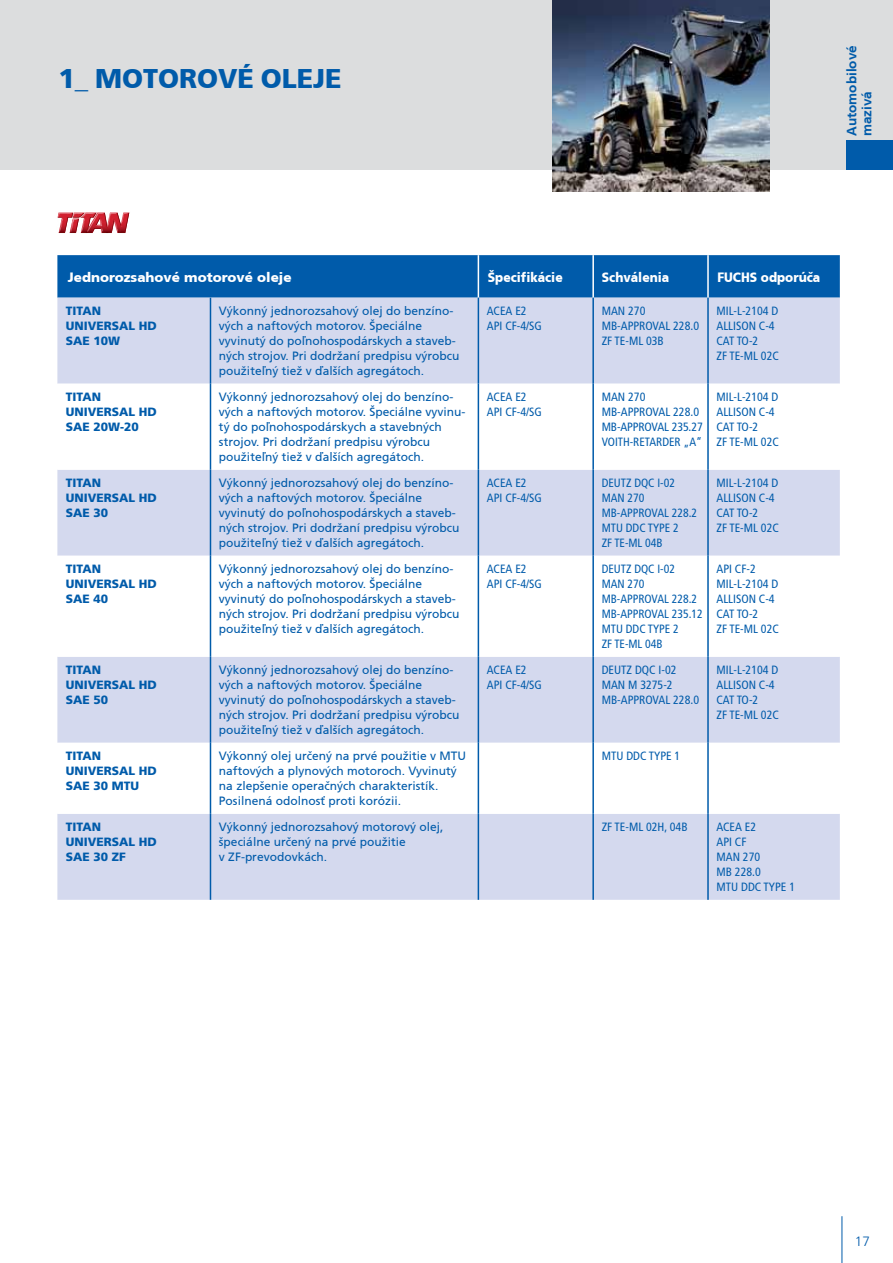
<style>
.page{position:relative;width:893px;height:1263px;background:#fff}
.page>*{position:absolute;margin:0;border:0;box-sizing:border-box;transform-origin:0 0}
.t1{font:900 27px "Frutiger CE";color:#005baa}
.t2{font:900 13.5px "Frutiger CE";color:#fff;scale:.9 1}
.t3{font:900 13.5px "Frutiger CE";color:#fff}
.t4{font:700 13.5px/15px "Frutiger CE";color:#005baa}
.t5{font:300 13.5px "Frutiger LT Std";color:#005baa}
.t6{font:12px/15px "Frutiger CE";color:#005baa}
.t7{font:condensed 12px/15px "Frutiger LT Std";color:#005baa}
.t8{font:900 12px/15px "Frutiger LT Std";color:#005baa}
</style>
<div class="page">
<div style="left:0;top:0;width:893px;height:170px;background:#dcddde"></div>
<img style="left:553px;top:0;width:217px;height:191px">
<img style="left:58px;top:212px;width:13px;height:1px">
<img style="left:79px;top:212px;width:19px;height:1px">
<svg style="left:58px;top:213px;width:71px;height:20px"></svg>
<div style="left:846px;top:140px;width:47px;height:30px;background:#005baa"></div>
<div style="left:57px;top:255px;width:783px;height:43px;background:#005baa"></div>
<div style="left:57px;top:298px;width:783px;height:602px;background:#d4d9ee"></div>
<svg style="left:57px;top:384px;width:783px;height:430px"></svg>
<hr style="left:478px;top:255px;width:1px;height:43px;background:#fff">
<hr style="left:592px;top:255px;width:2px;height:43px;background:#fff">
<hr style="left:707px;top:255px;width:2px;height:43px;background:#fff">
<hr style="left:210px;top:298px;width:1px;height:86px;background:#005baa">
<hr style="left:210px;top:384px;width:1px;height:86px;background:#005baa">
<hr style="left:210px;top:470px;width:1px;height:86px;background:#005baa">
<hr style="left:210px;top:556px;width:1px;height:101px;background:#005baa">
<hr style="left:210px;top:657px;width:1px;height:86px;background:#005baa">
<hr style="left:210px;top:743px;width:1px;height:71px;background:#005baa">
<hr style="left:210px;top:814px;width:1px;height:86px;background:#005baa">
<hr style="left:478px;top:298px;width:1px;height:86px;background:#005baa">
<hr style="left:478px;top:384px;width:1px;height:86px;background:#005baa">
<hr style="left:478px;top:470px;width:1px;height:86px;background:#005baa">
<hr style="left:478px;top:556px;width:1px;height:101px;background:#005baa">
<hr style="left:478px;top:657px;width:1px;height:86px;background:#005baa">
<hr style="left:478px;top:743px;width:1px;height:71px;background:#005baa">
<hr style="left:478px;top:814px;width:1px;height:86px;background:#005baa">
<hr style="left:592px;top:298px;width:2px;height:86px;background:#005baa">
<hr style="left:592px;top:384px;width:2px;height:86px;background:#005baa">
<hr style="left:592px;top:470px;width:2px;height:86px;background:#005baa">
<hr style="left:592px;top:556px;width:2px;height:101px;background:#005baa">
<hr style="left:592px;top:657px;width:2px;height:86px;background:#005baa">
<hr style="left:592px;top:743px;width:2px;height:71px;background:#005baa">
<hr style="left:592px;top:814px;width:2px;height:86px;background:#005baa">
<hr style="left:707px;top:298px;width:2px;height:86px;background:#005baa">
<hr style="left:707px;top:384px;width:2px;height:86px;background:#005baa">
<hr style="left:707px;top:470px;width:2px;height:86px;background:#005baa">
<hr style="left:707px;top:556px;width:2px;height:101px;background:#005baa">
<hr style="left:707px;top:657px;width:2px;height:86px;background:#005baa">
<hr style="left:707px;top:743px;width:2px;height:71px;background:#005baa">
<hr style="left:707px;top:814px;width:2px;height:86px;background:#005baa">
<hr style="left:842px;top:1216px;width:1px;height:47px;background:#005baa">
<h1 class="t1" style="left:58px;top:63px;width:285px">1_ Motorové oleje</h1>
<p class="t4" style="left:844px;top:136px;width:92px;rotate:-90deg">Automobilové mazivá</p>
<p class="t3" style="left:68px;top:269px;width:225px">Jednorozsahové motorové oleje</p>
<p class="t2" style="left:488px;top:269px;width:110px">Špecifikácie S</p>
<p class="t2" style="left:609px;top:269px;width:68px">chválenia</p>
<p class="t2" style="left:717px;top:269px;width:116px">FUCHS odporúča</p>
<p class="t8" style="left:66px;top:303px;width:93px">TITAN<br>UNIVERSAL HD<br>SAE 10W</p>
<p class="t6" style="left:219px;top:303px;width:242px">Výkonný jednorozsahový olej do benzíno&shy;vých a naftových motorov. Špeciálne vyvinutý do poľnohospodárskych a staveb&shy;ných strojov. Pri dodržaní predpisu výrobcu použiteľný tiež v ďalších agregátoch.</p>
<p class="t7" style="left:487px;top:304px;width:57px">ACEA E2<br>API CF-4/SG</p>
<p class="t7" style="left:602px;top:304px;width:99px">MAN 270<br>MB-APPROVAL 228.0<br>ZF TE-ML 03B</p>
<p class="t7" style="left:716px;top:304px;width:64px">MIL-L-2104 D<br>ALLISON C-4<br>CAT TO-2<br>ZF TE-ML 02C</p>
<p class="t8" style="left:66px;top:389px;width:93px">TITAN<br>UNIVERSAL HD<br>SAE 20W-20</p>
<p class="t6" style="left:219px;top:389px;width:248px">Výkonný jednorozsahový olej do benzíno&shy;vých a naftových motorov. Špeciálne vyvinu&shy;tý do poľnohospodárskych a stavebných strojov. Pri dodržaní predpisu výrobcu použiteľný tiež v ďalších agregátoch.</p>
<p class="t7" style="left:487px;top:390px;width:57px">ACEA E2<br>API CF-4/SG</p>
<p class="t7" style="left:602px;top:390px;width:103px">MAN 270<br>MB-APPROVAL 228.0<br>MB-APPROVAL 235.27<br>VOITH-RETARDER „A“</p>
<p class="t7" style="left:716px;top:390px;width:64px">MIL-L-2104 D<br>ALLISON C-4<br>CAT TO-2<br>ZF TE-ML 02C</p>
<p class="t8" style="left:66px;top:475px;width:93px">TITAN<br>UNIVERSAL HD<br>SAE 30</p>
<p class="t6" style="left:219px;top:475px;width:242px">Výkonný jednorozsahový olej do benzíno&shy;vých a naftových motorov. Špeciálne vyvinutý do poľnohospodárskych a staveb&shy;ných strojov. Pri dodržaní predpisu výrobcu použiteľný tiež v ďalších agregátoch.</p>
<p class="t7" style="left:487px;top:476px;width:57px">ACEA E2<br>API CF-4/SG</p>
<p class="t7" style="left:602px;top:476px;width:97px">DEUTZ DQC I-02<br>MAN 270<br>MB-APPROVAL 228.2<br>MTU DDC TYPE 2<br>ZF TE-ML 04B</p>
<p class="t7" style="left:716px;top:476px;width:64px">MIL-L-2104 D<br>ALLISON C-4<br>CAT TO-2<br>ZF TE-ML 02C</p>
<p class="t8" style="left:66px;top:561px;width:93px">TITAN<br>UNIVERSAL HD<br>SAE 40</p>
<p class="t6" style="left:219px;top:561px;width:242px">Výkonný jednorozsahový olej do benzíno&shy;vých a naftových motorov. Špeciálne vyvinutý do poľnohospodárskych a staveb&shy;ných strojov. Pri dodržaní predpisu výrobcu použiteľný tiež v ďalších agregátoch.</p>
<p class="t7" style="left:487px;top:562px;width:57px">ACEA E2<br>API CF-4/SG</p>
<p class="t7" style="left:602px;top:562px;width:103px">DEUTZ DQC I-02<br>MAN 270<br>MB-APPROVAL 228.2<br>MB-APPROVAL 235.12<br>MTU DDC TYPE 2<br>ZF TE-ML 04B</p>
<p class="t7" style="left:716px;top:562px;width:64px">API CF-2<br>MIL-L-2104 D<br>ALLISON C-4<br>CAT TO-2<br>ZF TE-ML 02C</p>
<p class="t8" style="left:66px;top:662px;width:93px">TITAN<br>UNIVERSAL HD<br>SAE 50</p>
<p class="t6" style="left:219px;top:662px;width:242px">Výkonný jednorozsahový olej do benzíno&shy;vých a naftových motorov. Špeciálne vyvinutý do poľnohospodárskych a staveb&shy;ných strojov. Pri dodržaní predpisu výrobcu použiteľný tiež v ďalších agregátoch.</p>
<p class="t7" style="left:487px;top:663px;width:57px">ACEA E2<br>API CF-4/SG</p>
<p class="t7" style="left:602px;top:663px;width:99px">DEUTZ DQC I-02<br>MAN M 3275-2<br>MB-APPROVAL 228.0</p>
<p class="t7" style="left:716px;top:663px;width:64px">MIL-L-2104 D<br>ALLISON C-4<br>CAT TO-2<br>ZF TE-ML 02C</p>
<p class="t8" style="left:66px;top:748px;width:93px">TITAN<br>UNIVERSAL HD<br>SAE 30 MTU</p>
<p class="t6" style="left:219px;top:748px;width:249px">Výkonný olej určený na prvé použitie v MTU naftových a plynových motoroch. Vyvinutý na zlepšenie operačných charakteristík.<br>Posilnená odolnosť proti korózii.</p>
<p class="t7" style="left:602px;top:749px;width:80px">MTU DDC TYPE 1</p>
<p class="t8" style="left:66px;top:819px;width:93px">TITAN<br>UNIVERSAL HD<br>SAE 30 ZF</p>
<p class="t6" style="left:219px;top:819px;width:226px">Výkonný jednorozsahový motorový olej, špeciálne určený na prvé použitie<br>v ZF-prevodovkách.</p>
<p class="t7" style="left:602px;top:820px;width:87px">ZF TE-ML 02H, 04B</p>
<p class="t7" style="left:716px;top:820px;width:80px">ACEA E2<br>API CF<br>MAN 270<br>MB 228.0<br>MTU DDC TYPE 1</p>
<p class="t5" style="left:855px;top:1234px;width:17px">17</p>
</div>
